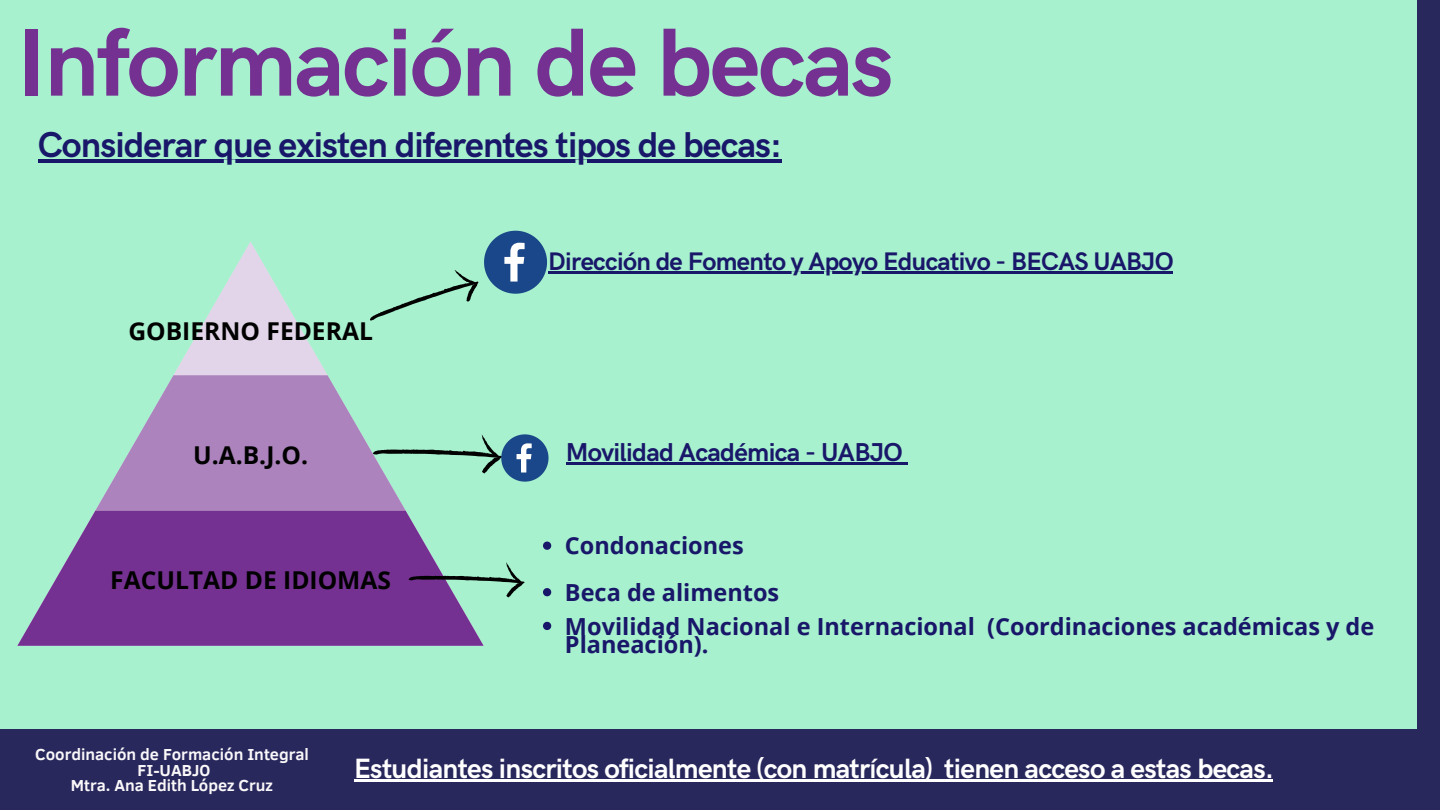
<style>
.page{position:relative;width:1440px;height:810px;background:#29285d}
.page>*{position:absolute;margin:0;border:0;box-sizing:border-box;transform-origin:0 0}
.t1{font:700 97px "HK Grotesk";letter-spacing:-.025em;color:#753192}
.t2{font:700 36px "HK Grotesk";letter-spacing:-.025em;color:#191769}
.t3{font:700 28px "HK Grotesk";letter-spacing:-.025em;color:#fff}
.t4{font:700 25.9px "HK Grotesk";letter-spacing:-.025em;color:#191769}
.t5{font:700 25.5px "HK Grotesk";letter-spacing:-.025em;color:#191769}
.t6{font:700 24.6px "Open Sans";color:#000}
.t7{font:700 23.5px/46.5px "Open Sans";color:#191769}
.t8{font:700 16.3px/15.8px "Clear Sans";color:#faf8f9;text-align:center}
</style>
<div class="page">
<div style="left:0;top:0;width:1417px;height:729px;background:#a7f1ce"></div>
<svg style="left:17px;top:511px;width:467px;height:135px;fill:#753192"></svg>
<svg style="left:408px;top:562px;width:117px;height:35px"></svg>
<svg style="left:95px;top:231px;width:454px;height:280px"></svg>
<svg style="left:543px;top:542px;width:8px;height:8px"></svg>
<svg style="left:543px;top:588px;width:8px;height:8px"></svg>
<svg style="left:543px;top:622px;width:8px;height:8px"></svg>
<hr style="left:38px;top:160px;width:743px;height:3px;background:#191769">
<hr style="left:354px;top:779px;width:578px;height:3px;background:#fff">
<svg style="left:932px;top:779px;width:12px;height:3px"></svg>
<hr style="left:944px;top:779px;width:329px;height:3px;background:#fff">
<hr style="left:548px;top:272px;width:625px;height:2px;background:#191769">
<hr style="left:566px;top:462px;width:336px;height:2px;background:#191769">
<svg style="left:902px;top:462px;width:6px;height:2px"></svg>
<h1 class="t1" style="left:17px;top:8px;width:878px">Información de becas</h1>
<h2 class="t2" style="left:38px;top:125px;width:746px">Considerar que existen diferentes tipos de becas:</h2>
<p class="t6" style="left:128px;top:314px;width:246px">GOBIERNO FEDERAL</p>
<p class="t6" style="left:193px;top:438px;width:116px">U.A.B.J.O.</p>
<p class="t6" style="left:110px;top:562px;width:282px">FACULTAD DE IDIOMAS</p>
<p class="t5" style="left:548px;top:247px;width:627px">Dirección de Fomento y Apoyo Educativo - BECAS UABJO</p>
<p class="t4" style="left:566px;top:437px;width:339px">Movilidad Académica - UABJO</p>
<p class="t7" style="left:565px;top:522px;width:216px">Condonaciones<br>Beca de alimentos</p>
<p class="t7" style="left:565px;top:616px;width:811px;line-height:18.8px">Movilidad Nacional e Internacional (Coordinaciones académicas y de<br>Planeación).</p>
<p class="t8" style="left:35px;top:746px;width:275px">Coordinación de Formación Integral<br>FI-UABJO<br>Mtra. Ana Edith López Cruz</p>
<p class="t3" style="left:354px;top:752px;width:921px">Estudiantes inscritos oficialmente (con matrícula) tienen acceso a estas becas.</p>
</div>
